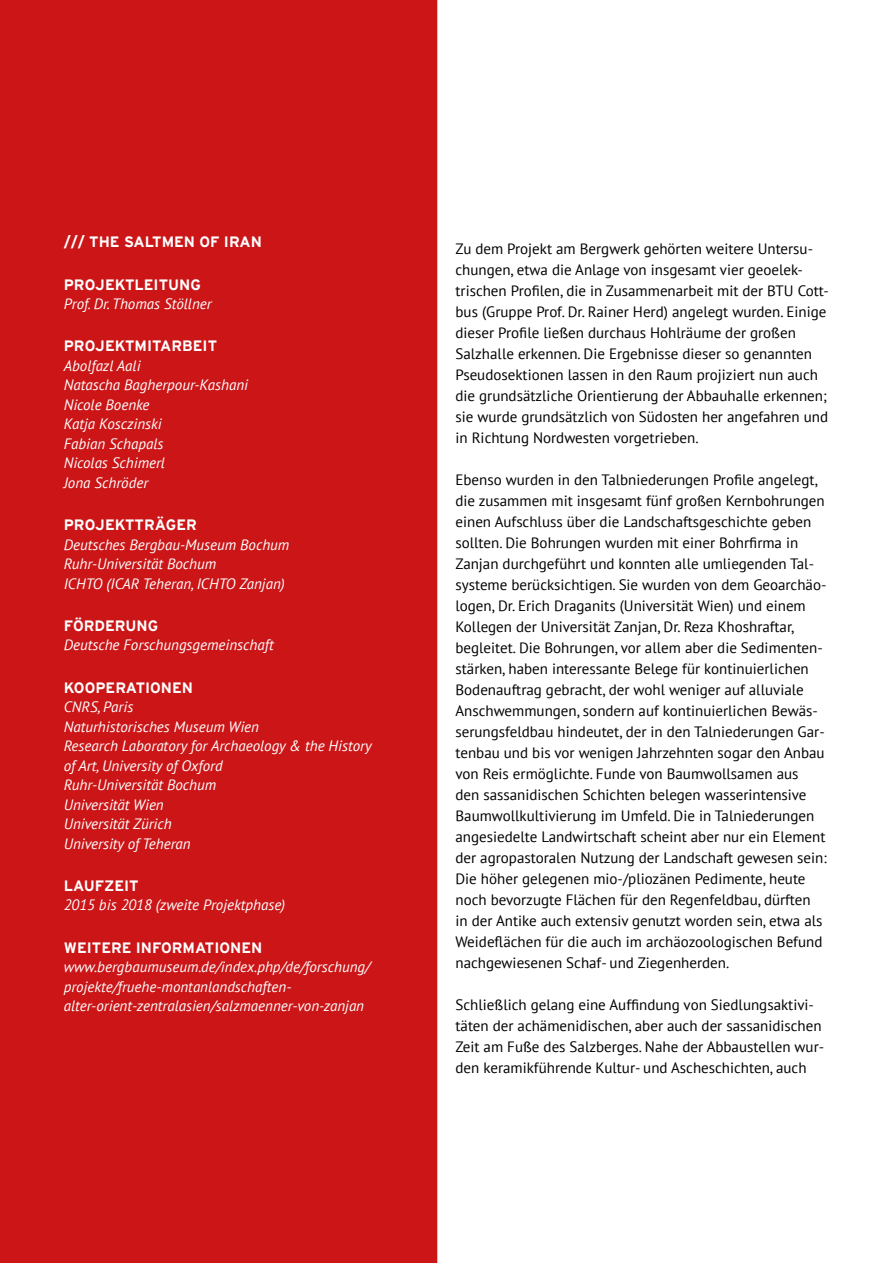
<style>
.page{position:relative;width:893px;height:1263px;background:#fff}
.page>*{position:absolute;margin:0;border:0;box-sizing:border-box;transform-origin:0 0}
.t1{font:15px/21px "PT Sans";color:#000}
.t2{font:italic 15px/19.5px "PT Sans";color:#fff}
.t3{font:700 15px "Interstate";color:#fff}
</style>
<div class="page">
<div style="left:0;top:0;width:438px;height:1263px;background:#cb1517"></div>
<p class="t3" style="left:64px;top:234px;width:200px">/// THE SALTMEN OF IRAN</p>
<p class="t3" style="left:64px;top:276px;width:139px">PROJEKTLEITUNG</p>
<p class="t2" style="left:64px;top:294px;width:149px">Prof. Dr. Thomas Stöllner</p>
<p class="t3" style="left:64px;top:338px;width:155px">PROJEKTMITARBEIT</p>
<p class="t2" style="left:64px;top:355px;width:186px">Abolfazl Aali<br>Natascha Bagherpour-Kashani<br>Nicole Boenke<br>Katja Kosczinski<br>Fabian Schapals<br>Nicolas Schimerl<br>Jona Schröder</p>
<p class="t3" style="left:64px;top:516px;width:135px">PROJEKTTRÄGER</p>
<p class="t2" style="left:64px;top:534px;width:227px">Deutsches Bergbau-Museum Bochum<br>Ruhr-Universität Bochum<br>ICHTO (ICAR Teheran, ICHTO Zanjan)</p>
<p class="t3" style="left:64px;top:617px;width:96px">FÖRDERUNG</p>
<p class="t2" style="left:64px;top:635px;width:212px">Deutsche Forschungsgemeinschaft</p>
<p class="t3" style="left:64px;top:679px;width:131px">KOOPERATIONEN</p>
<p class="t2" style="left:64px;top:697px;width:309px">CNRS, Paris<br>Naturhistorisches Museum Wien<br>Research Laboratory for Archaeology &amp; the History of Art, University of Oxford<br>Ruhr-Universität Bochum<br>Universität Wien<br>Universität Zürich<br>University of Teheran</p>
<p class="t3" style="left:64px;top:877px;width:76px">LAUFZEIT</p>
<p class="t2" style="left:64px;top:895px;width:223px">2015 bis 2018 (zweite Projektphase)</p>
<p class="t3" style="left:64px;top:939px;width:200px">WEITERE INFORMATIONEN</p>
<p class="t2" style="left:64px;top:957px;width:308px">www.bergbaumuseum.de/index.php/de/forschung/ projekte/fruehe-montanlandschaften&shy;alter-orient-zentralasien/salzmaenner-von-zanjan</p>
<p class="t1" style="left:455px;top:238px;width:375px">Zu dem Projekt am Bergwerk gehörten weitere Untersu&shy;chungen, etwa die Anlage von insgesamt vier geoelek&shy;trischen Profilen, die in Zusammenarbeit mit der BTU Cott&shy;bus (Gruppe Prof. Dr. Rainer Herd) angelegt wurden. Einige dieser Profile ließen durchaus Hohlräume der großen Salzhalle erkennen. Die Ergebnisse dieser so genannten Pseudosektionen lassen in den Raum projiziert nun auch die grundsätzliche Orientierung der Abbauhalle erkennen; sie wurde grundsätzlich von Südosten her angefahren und in Richtung Nordwesten vorgetrieben.</p>
<p class="t1" style="left:455px;top:469px;width:373px">Ebenso wurden in den Talbniederungen Profile angelegt, die zusammen mit insgesamt fünf großen Kernbohrungen einen Aufschluss über die Landschaftsgeschichte geben sollten. Die Bohrungen wurden mit einer Bohrfirma in Zanjan durchgeführt und konnten alle umliegenden Tal&shy;systeme berücksichtigen. Sie wurden von dem Geoarchäo&shy;logen, Dr. Erich Draganits (Universität Wien) und einem Kollegen der Universität Zanjan, Dr. Reza Khoshraftar, begleitet. Die Bohrungen, vor allem aber die Sedimenten&shy;stärken, haben interessante Belege für kontinuierlichen Bodenauftrag gebracht, der wohl weniger auf alluviale Anschwemmungen, sondern auf kontinuierlichen Bewäs&shy;serungsfeldbau hindeutet, der in den Talniederungen Gar&shy;tenbau und bis vor wenigen Jahrzehnten sogar den Anbau von Reis ermöglichte. Funde von Baumwollsamen aus<br>den sassanidischen Schichten belegen wasserintensive Baumwollkultivierung im Umfeld. Die in Talniederungen angesiedelte Landwirtschaft scheint aber nur ein Element der agropastoralen Nutzung der Landschaft gewesen sein:<br>Die höher gelegenen mio-/pliozänen Pedimente, heute noch bevorzugte Flächen für den Regenfeldbau, dürften<br>in der Antike auch extensiv genutzt worden sein, etwa als Weideflächen für die auch im archäozoologischen Befund nachgewiesenen Schaf- und Ziegenherden.</p>
<p class="t1" style="left:455px;top:994px;width:370px">Schließlich gelang eine Auffindung von Siedlungsaktivi&shy;täten der achämenidischen, aber auch der sassanidischen Zeit am Fuße des Salzberges. Nahe der Abbaustellen wur&shy;den keramikführende Kultur- und Ascheschichten, auch</p>
</div>
